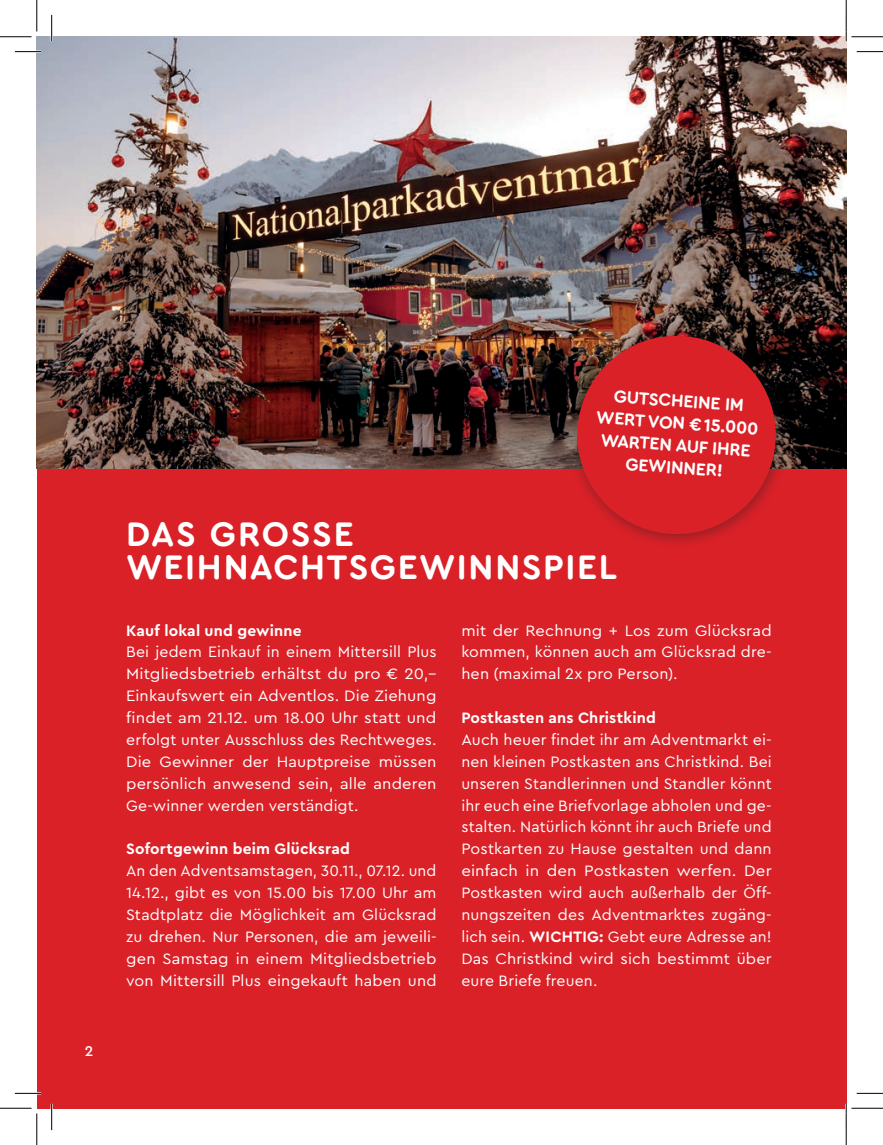
<style>
.page{position:relative;width:883px;height:1145px;background:#fff}
.page>*{position:absolute;margin:0;border:0;box-sizing:border-box;transform-origin:0 0}
.t1{font:700 35px/33.2px "Cera Round Pro";letter-spacing:.045em;color:#fff}
.t2{font:700 17.68px/22.2px "Cera Round Pro";color:#fff;text-align:center}
.t3{font:15.75px/21.9px "Cera Pro";letter-spacing:.01em;color:#fff;text-align:justify}
.t4{font:15.75px/21.9px "Cera Pro";letter-spacing:.01em;color:#fff;text-align:justify;scale:1.04 1}
.t5{font:700 15.75px "Cera Pro";letter-spacing:.015em;color:#fff}
.t6{font:500 14.88px "Cera Pro";color:#fff}
.s1{font-weight:700}
</style>
<div class="page">
<div style="left:37px;top:37px;width:808px;height:1071px;background:#da2128"></div>
<img style="left:37px;top:37px;width:808px;height:432px">
<div style="left:565px;top:324px;width:224px;height:224px;background:#231f20;opacity:.5"></div>
<svg style="left:573px;top:332px;width:206px;height:206px"></svg>
<hr style="left:15px;top:51px;width:26px;height:2px;background:#fff">
<hr style="left:15px;top:1092px;width:26px;height:2px;background:#fff">
<hr style="left:51px;top:15px;width:2px;height:26px;background:#fff">
<hr style="left:51px;top:1104px;width:2px;height:26px;background:#fff">
<hr style="left:844px;top:15px;width:2px;height:26px;background:#fff">
<hr style="left:844px;top:1104px;width:2px;height:26px;background:#fff">
<svg style="left:15px;top:51px;width:26px;height:1px"></svg>
<svg style="left:856px;top:51px;width:26px;height:1px"></svg>
<svg style="left:15px;top:1093px;width:26px;height:1px"></svg>
<svg style="left:856px;top:1093px;width:26px;height:1px"></svg>
<svg style="left:51px;top:15px;width:1px;height:26px"></svg>
<svg style="left:51px;top:1104px;width:1px;height:26px"></svg>
<hr style="left:0;top:36px;width:32px;height:1px;background:#000">
<hr style="left:851px;top:36px;width:31px;height:1px;background:#000">
<hr style="left:0;top:1108px;width:32px;height:1px;background:#000">
<hr style="left:851px;top:1108px;width:31px;height:1px;background:#000">
<hr style="left:36px;top:0;width:1px;height:31px;background:#000">
<hr style="left:36px;top:1113px;width:1px;height:32px;background:#000">
<hr style="left:845px;top:0;width:1px;height:31px;background:#000">
<hr style="left:845px;top:1113px;width:1px;height:32px;background:#000">
<p class="t6" style="left:85px;top:1041px;width:10px">2</p>
<p class="t2" style="left:598px;top:383px;width:164px;rotate:4deg">GUTSCHEINE IM<br>WERT VON € 15.000<br>WARTEN AUF IHRE<br>GEWINNER!</p>
<h1 class="t1" style="left:126px;top:516px;width:492px">DAS GROSSE<br>WEIHNACHTSGEWINNSPIEL</h1>
<p class="t5" style="left:126px;top:620px;width:177px">Kauf lokal und gewinne</p>
<p class="t3" style="left:126px;top:641px;width:312px">Bei jedem Einkauf in einem Mittersill Plus Mitgliedsbetrieb erhältst du pro € 20,– Einkaufswert ein Adventlos. Die Ziehung findet am 21.12. um 18.00 Uhr statt und erfolgt unter Ausschluss des Rechtweges.<br>Die Gewinner der Hauptpreise müssen persönlich anwesend sein, alle anderen Ge-winner werden verständigt.</p>
<p class="t5" style="left:126px;top:839px;width:225px">Sofortgewinn beim Glücksrad</p>
<p class="t3" style="left:126px;top:859px;width:312px">An den Adventsamstagen, 30.11., 07.12. und 14.12., gibt es von 15.00 bis 17.00 Uhr am Stadtplatz die Möglichkeit am Glücksrad zu drehen. Nur Personen, die am jeweili&shy;gen Samstag in einem Mitgliedsbetrieb von Mittersill Plus eingekauft haben und</p>
<p class="t4" style="left:461px;top:619px;width:300px">mit der Rechnung + Los zum Glücksrad kommen, können auch am Glücksrad dre&shy;hen (maximal 2x pro Person).</p>
<p class="t5" style="left:461px;top:707px;width:196px">Postkasten ans Christkind</p>
<p class="t3" style="left:461px;top:728px;width:312px">Auch heuer findet ihr am Adventmarkt ei&shy;nen kleinen Postkasten ans Christkind. Bei unseren Standlerinnen und Standler könnt ihr euch eine Briefvorlage abholen und ge&shy;stalten. Natürlich könnt ihr auch Briefe und Postkarten zu Hause gestalten und dann einfach in den Postkasten werfen. Der Postkasten wird auch außerhalb der Öff&shy;nungszeiten des Adventmarktes zugäng&shy;lich sein. <span class="s1">WICHTIG:</span> Gebt eure Adresse an!<br>Das Christkind wird sich bestimmt über eure Briefe freuen.</p>
</div>
